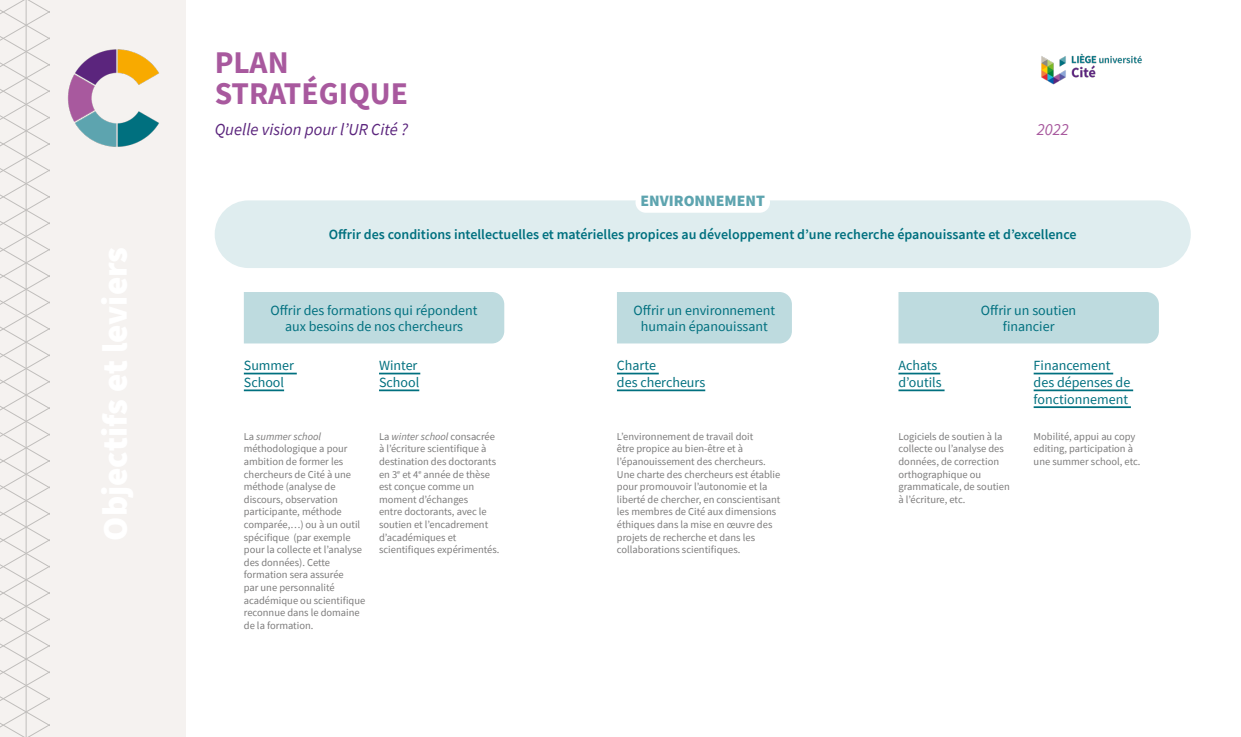
<style>
.page{position:relative;width:1241px;height:737px;background:#fff}
.page>*{position:absolute;margin:0;border:0;box-sizing:border-box;transform-origin:0 0}
.t1{font:700 31.5px/30.6px "Source Sans Pro";color:#a8599e}
.t2{font:italic 16.8px "Source Sans Pro";color:#5b257d}
.t3{font:italic 16.8px "Source Sans Pro";color:#a8599e}
.t4{font:900 15.75px "Source Sans Pro";color:#5da4af}
.t5{font:14px/16.8px "Source Sans Pro";color:#00707f}
.t6{font:600 14px "Source Sans Pro";color:#00707f}
.t7{font:10.5px/12.6px "Source Sans Pro";color:#7c7b7b}
.s1{font-style:italic}
</style>
<div class="page">
<div style="left:0;top:0;width:186px;height:737px;background:#f5f2f0"></div>
<img style="left:68px;top:50px;width:91px;height:97px">
<img style="left:1041px;top:53px;width:101px;height:32px">
<svg style="left:0;top:0;width:50px;height:737px"></svg>
<hr style="left:26px;top:0;width:1px;height:737px;background:#1d1d1b">
<hr style="left:617px;top:373px;width:41px;height:1px;background:#00707f">
<hr style="left:617px;top:389px;width:88px;height:2px;background:#00707f">
<hr style="left:898px;top:373px;width:42px;height:1px;background:#00707f">
<hr style="left:898px;top:389px;width:46px;height:2px;background:#00707f">
<hr style="left:244px;top:373px;width:53px;height:1px;background:#00707f">
<hr style="left:244px;top:389px;width:40px;height:2px;background:#00707f">
<hr style="left:1033px;top:373px;width:79px;height:1px;background:#00707f">
<hr style="left:1033px;top:389px;width:99px;height:2px;background:#00707f">
<hr style="left:1033px;top:406px;width:97px;height:2px;background:#00707f">
<hr style="left:379px;top:373px;width:41px;height:1px;background:#00707f">
<hr style="left:379px;top:389px;width:40px;height:2px;background:#00707f">
<div style="left:617px;top:292px;width:174px;height:51px;background:#bedbdf"></div>
<div style="left:244px;top:292px;width:260px;height:51px;background:#bedbdf"></div>
<div style="left:898px;top:292px;width:260px;height:51px;background:#bedbdf"></div>
<div style="left:215px;top:200px;width:975px;height:68px;background:#dfedef;border-radius:34px"></div>
<div style="left:635px;top:192px;width:135px;height:21px;background:#fff;border-radius:10px"></div>
<h1 class="t1" style="left:215px;top:47px;width:195px">PLAN<br>STRATÉGIQUE</h1>
<h2 class="t2" style="left:215px;top:119px;width:195px">Quelle vision pour l’UR Cité ?</h2>
<h2 class="t3" style="left:1036px;top:119px;width:34px">2022</h2>
<h3 class="t4" style="left:640px;top:190px;width:126px">ENVIRONNEMENT</h3>
<h3 class="t6" style="left:329px;top:226px;width:749px">Offrir des conditions intellectuelles et matérielles propices au développement d’une recherche épanouissante et d’excellence</h3>
<h3 class="t5" style="left:270px;top:301px;width:209px;text-align:center">Offrir des formations qui répondent aux besoins de nos chercheurs</h3>
<h3 class="t5" style="left:980px;top:301px;width:97px;text-align:center">Offrir un soutien financier</h3>
<h3 class="t5" style="left:633px;top:301px;width:143px;text-align:center">Offrir un environnement humain épanouissant</h3>
<h3 class="t5" style="left:617px;top:357px;width:90px">Charte<br>des chercheurs</h3>
<h3 class="t5" style="left:898px;top:357px;width:45px">Achats d’outils</h3>
<h3 class="t5" style="left:244px;top:357px;width:52px">Summer<br>School</h3>
<h3 class="t5" style="left:1033px;top:357px;width:98px">Financement des dépenses de fonctionnement</h3>
<h3 class="t5" style="left:379px;top:357px;width:42px">Winter<br>School</h3>
<p class="t7" style="left:244px;top:430px;width:123px">La <span class="s1">summer school </span>méthodologique a pour ambition de former les chercheurs de Cité à une méthode (analyse de discours, observation participante, méthode comparée,…) ou à un outil spécifique (par exemple pour la collecte et l’analyse des données). Cette formation sera assurée<br>par une personnalité académique ou scientifique reconnue dans le domaine de la formation.</p>
<p class="t7" style="left:379px;top:430px;width:122px">La <span class="s1">winter school</span> consacrée à l’écriture scientifique à destination des doctorants en 3<sup>e</sup> et 4<sup>e</sup> année de thèse est conçue comme un moment d’échanges<br>entre doctorants, avec le soutien et l’encadrement d’académiques et scientifiques expérimentés.</p>
<p class="t7" style="left:617px;top:430px;width:165px">L’environnement de travail doit<br>être propice au bien-être et à l’épanouissement des chercheurs.<br>Une charte des chercheurs est établie pour promouvoir l’autonomie et la liberté de chercher, en conscientisant les membres de Cité aux dimensions éthiques dans la mise en œuvre des projets de recherche et dans les collaborations scientifiques.</p>
<p class="t7" style="left:898px;top:430px;width:113px">Logiciels de soutien à la collecte ou l’analyse des données, de correction orthographique ou grammaticale, de soutien à l’écriture, etc.</p>
<p class="t7" style="left:1033px;top:430px;width:108px">Mobilité, appui au copy editing, participation à une summer school, etc.</p>
</div>
